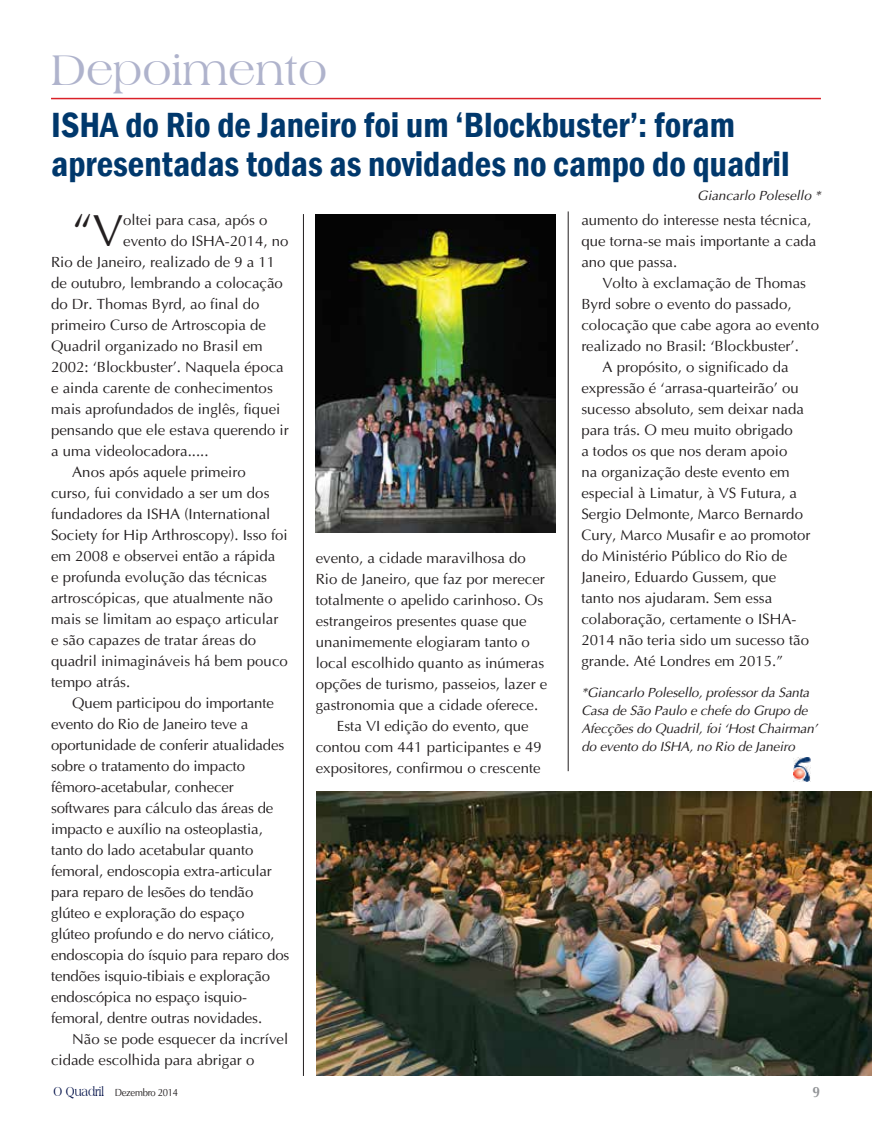
<style>
.page{position:relative;width:872px;height:1127px;background:#fff}
.page>*{position:absolute;margin:0;border:0;box-sizing:border-box;transform-origin:0 0}
.t1{font:45.75px "Ottawa Plain";color:#231f20}
.t2{font:45px "Americana BT";color:#afb3cc}
.t3{font:600 condensed 36px/39px "Franklin Gothic";color:#00386c}
.t4{font:15px/21px "Ottawa Plain";color:#231f20}
.t5{font:700 15px "Ottawa";color:#939598;scale:.9 1}
.t6{font:italic 13.5px/18px "Ottawa";letter-spacing:-.01em;color:#231f20}
.t7{font:10.5px "Ottawa Plain";letter-spacing:-.03em;color:#231f20;scale:.9 1}
.s1{font-family:"Americana BT";font-size:13.5px;color:#000f47}
</style>
<div class="page">
<img style="left:316px;top:791px;width:556px;height:285px">
<hr style="left:303px;top:214px;width:1px;height:862px;background:#231f20">
<hr style="left:568px;top:211px;width:1px;height:560px;background:#231f20">
<img style="left:794px;top:757px;width:16px;height:24px">
<img style="left:316px;top:214px;width:240px;height:318px">
<hr style="left:51px;top:98px;width:770px;height:1px;background:#da2128">
<h2 class="t2" style="left:51px;top:44px;width:278px">Depoimento</h2>
<h3 class="t3" style="left:51px;top:105px;width:740px">ISHA do Rio de Janeiro foi um ‘Blockbuster’: foram apresentadas todas as novidades no campo do quadril</h3>
<p class="t6" style="left:697px;top:186px;width:125px">Giancarlo Polesello *</p>
<h1 class="t1" style="left:72px;top:204px;width:52px">“V</h1>
<p class="t4" style="left:123px;top:210px;width:146px">oltei para casa, após o</p>
<p class="t4" style="left:123px;top:231px;width:167px">evento do ISHA-2014, no</p>
<p class="t4" style="left:51px;top:252px;width:226px">Rio de Janeiro, realizado de 9 a 11</p>
<p class="t4" style="left:51px;top:273px;width:233px">de outubro, lembrando a colocação</p>
<p class="t4" style="left:51px;top:294px;width:210px">do Dr. Thomas Byrd, ao final do</p>
<p class="t4" style="left:51px;top:315px;width:217px">primeiro Curso de Artroscopia de</p>
<p class="t4" style="left:51px;top:336px;width:213px">Quadril organizado no Brasil em</p>
<p class="t4" style="left:51px;top:357px;width:234px">2002: ‘Blockbuster’. Naquela época</p>
<p class="t4" style="left:51px;top:378px;width:223px">e ainda carente de conhecimentos</p>
<p class="t4" style="left:51px;top:399px;width:231px">mais aprofundados de inglês, fiquei</p>
<p class="t4" style="left:51px;top:420px;width:239px">pensando que ele estava querendo ir</p>
<p class="t4" style="left:51px;top:441px;width:159px">a uma videolocadora.....</p>
<p class="t4" style="left:72px;top:462px;width:175px">Anos após aquele primeiro</p>
<p class="t4" style="left:51px;top:483px;width:220px">curso, fui convidado a ser um dos</p>
<p class="t4" style="left:51px;top:504px;width:221px">fundadores da ISHA (International</p>
<p class="t4" style="left:51px;top:525px;width:238px">Society for Hip Arthroscopy). Isso foi</p>
<p class="t4" style="left:51px;top:546px;width:226px">em 2008 e observei então a rápida</p>
<p class="t4" style="left:51px;top:567px;width:217px">e profunda evolução das técnicas</p>
<p class="t4" style="left:51px;top:588px;width:223px">artroscópicas, que atualmente não</p>
<p class="t4" style="left:51px;top:609px;width:229px">mais se limitam ao espaço articular</p>
<p class="t4" style="left:51px;top:630px;width:206px">e são capazes de tratar á reas do</p>
<p class="t4" style="left:51px;top:651px;width:238px">quadril inimagináveis há bem pouco</p>
<p class="t4" style="left:51px;top:672px;width:81px">tempo atrás.</p>
<p class="t4" style="left:72px;top:693px;width:203px">Quem participou do importante</p>
<p class="t4" style="left:51px;top:714px;width:199px">evento do Rio de Janeiro teve a</p>
<p class="t4" style="left:51px;top:735px;width:235px">oportunidade de conferir atualidades</p>
<p class="t4" style="left:51px;top:756px;width:196px">sobre o tratamento do impacto</p>
<p class="t4" style="left:51px;top:777px;width:184px">fêmoro-acetabular, conhecer</p>
<p class="t4" style="left:51px;top:798px;width:224px">softwares para cá lculo das áreas de</p>
<p class="t4" style="left:51px;top:819px;width:213px">impacto e auxílio na osteoplastia,</p>
<p class="t4" style="left:51px;top:840px;width:204px">tanto do lado acetabular quanto</p>
<p class="t4" style="left:51px;top:861px;width:222px">femoral, endoscopia extra-articular</p>
<p class="t4" style="left:51px;top:882px;width:204px">para reparo de lesões do tendão</p>
<p class="t4" style="left:51px;top:903px;width:195px">glúteo e exploração do espaço</p>
<p class="t4" style="left:51px;top:924px;width:225px">glúteo profundo e do nervo ciático,</p>
<p class="t4" style="left:51px;top:945px;width:240px">endoscopia do ísquio para reparo dos</p>
<p class="t4" style="left:51px;top:966px;width:221px">tendões isquio-tibiais e exploração</p>
<p class="t4" style="left:51px;top:987px;width:197px">endoscópica no espaço isquio-</p>
<p class="t4" style="left:51px;top:1008px;width:213px">femoral, dentre outras novidades.</p>
<p class="t4" style="left:72px;top:1029px;width:217px">Não se pode esquecer da incrível</p>
<p class="t4" style="left:51px;top:1050px;width:205px">cidade escolhida para abrigar o</p>
<p class="t4" style="left:316px;top:547px;width:212px">evento, a cidade maravilhosa do</p>
<p class="t4" style="left:316px;top:568px;width:231px">Rio de Janeiro, que faz por merecer</p>
<p class="t4" style="left:316px;top:589px;width:229px">totalmente o apelido carinhoso. Os</p>
<p class="t4" style="left:316px;top:610px;width:212px">estrangeiros presentes quase que</p>
<p class="t4" style="left:316px;top:631px;width:216px">unanimemente elogiaram tanto o</p>
<p class="t4" style="left:316px;top:652px;width:230px">local escolhido quanto as inúmeras</p>
<p class="t4" style="left:316px;top:673px;width:233px">opções de turismo, passeios, lazer e</p>
<p class="t4" style="left:316px;top:694px;width:224px">gastronomia que a cidade oferece.</p>
<p class="t4" style="left:337px;top:715px;width:193px">Esta VI edição do evento, que</p>
<p class="t4" style="left:316px;top:736px;width:227px">contou com 441 participantes e 49</p>
<p class="t4" style="left:316px;top:757px;width:227px">expositores, confirmou o crescente</p>
<p class="t4" style="left:581px;top:210px;width:236px">aumento do interesse nesta técnica, que torna-se mais importante a cada ano que passa.</p>
<p class="t4" style="left:602px;top:273px;width:205px">Volto à exclamação de Thomas</p>
<p class="t4" style="left:581px;top:294px;width:212px">Byrd sobre o evento do passado,</p>
<p class="t4" style="left:581px;top:315px;width:239px">colocação que cabe agora ao evento</p>
<p class="t4" style="left:581px;top:336px;width:219px">realizado no Brasil: ‘Blockbuster’.</p>
<p class="t4" style="left:602px;top:357px;width:187px">A propósito, o significado da</p>
<p class="t4" style="left:581px;top:378px;width:219px">expressão é ‘arrasa-quarteirão’ ou</p>
<p class="t4" style="left:581px;top:399px;width:224px">sucesso absoluto, sem deixar nada</p>
<p class="t4" style="left:581px;top:420px;width:213px">para trás. O meu muito obrigado</p>
<p class="t4" style="left:581px;top:441px;width:207px">a todos os que nos deram apoio</p>
<p class="t4" style="left:581px;top:462px;width:210px">na organização deste evento em</p>
<p class="t4" style="left:581px;top:483px;width:217px">especial à Limatur, à VS Futura, a</p>
<p class="t4" style="left:581px;top:504px;width:223px">Sergio Delmonte, Marco Bernardo</p>
<p class="t4" style="left:581px;top:525px;width:231px">Cury, Marco Musafir e ao promotor</p>
<p class="t4" style="left:581px;top:546px;width:207px">do Ministério Público do Rio de</p>
<p class="t4" style="left:581px;top:567px;width:197px">Janeiro, Eduardo Gussem, que</p>
<p class="t4" style="left:581px;top:588px;width:192px">tanto nos ajudaram. Sem essa</p>
<p class="t4" style="left:581px;top:609px;width:216px">colaboração, certamente o ISHA-</p>
<p class="t4" style="left:581px;top:630px;width:229px">2014 não teria sido um sucesso tão</p>
<p class="t4" style="left:581px;top:651px;width:203px">grande. Até Londres em 2015.”</p>
<p class="t6" style="left:581px;top:684px;width:238px">*Giancarlo Polesello, professor da Santa Casa de São Paulo e chefe do Grupo de Afecções do Quadril, foi ‘Host Chairman’ do evento do ISHA, no Rio de Janeiro</p>
<p class="t7" style="left:54px;top:1086px;width:140px"><span class="s1">O Quadril</span> Dezembro 2014</p>
<p class="t5" style="left:812px;top:1082px;width:10px">9</p>
</div>
